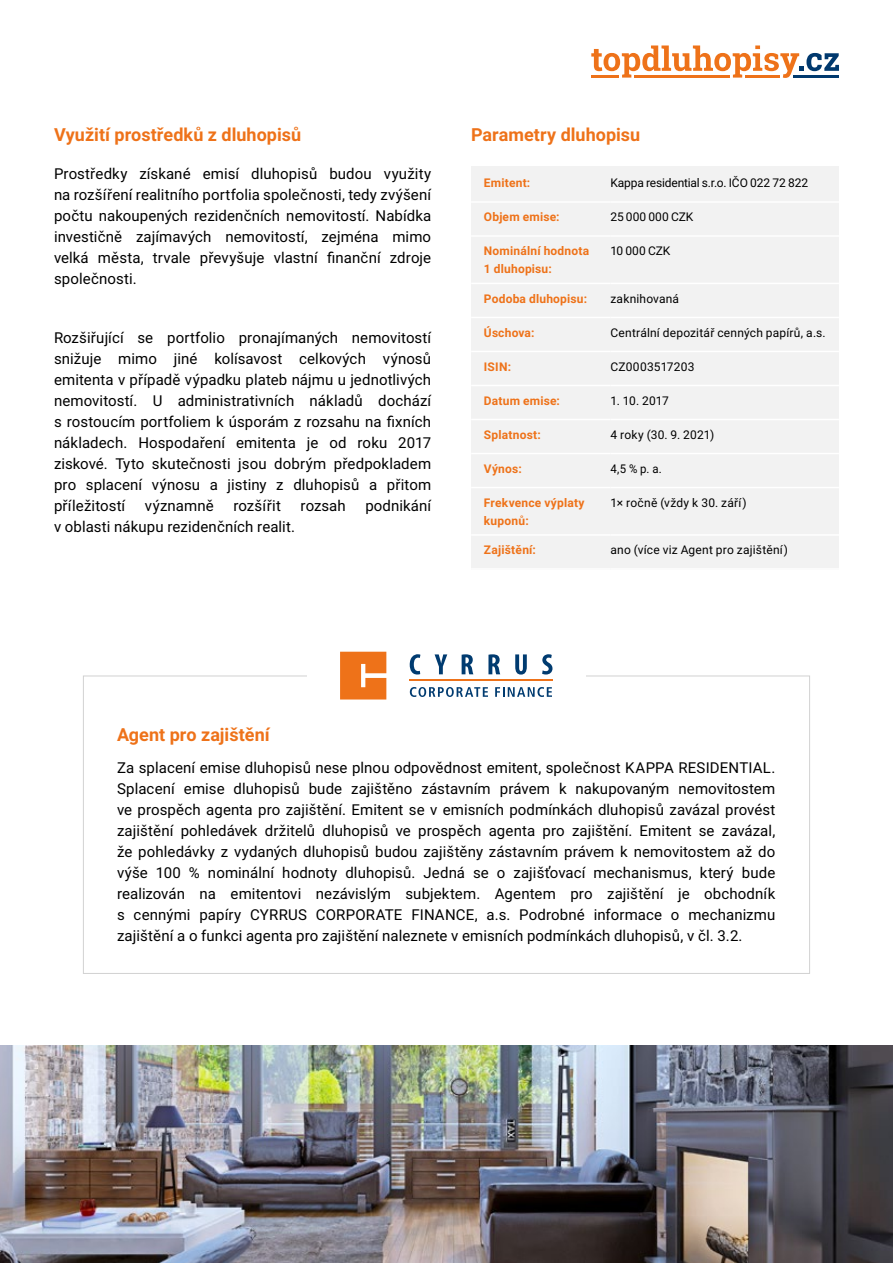
<style>
.page{position:relative;width:893px;height:1263px;background:#fff}
.page>*{position:absolute;margin:0;border:0;box-sizing:border-box;transform-origin:0 0}
.t1{font:700 18px "Roboto";color:#ee7219}
.t2{font:15px/21px "Roboto";letter-spacing:.005em;color:#000;text-align:justify}
.t3{font:12px "Roboto";letter-spacing:.01em;color:#000}
.t4{font:700 12px/18px "Roboto";letter-spacing:.015em;color:#ee7219}
.t5{font:12px "Roboto";letter-spacing:-.015em;color:#000}
.t6{font:12px "Roboto";letter-spacing:.01em;color:#000;scale:.95 1}
</style>
<div class="page">
<div style="left:471px;top:166px;width:368px;height:404px;background:#f2f2f2"></div>
<svg style="left:591px;top:45px;width:248px;height:33px"></svg>
<hr style="left:591px;top:75px;width:28px;height:3px;background:#ee7219">
<hr style="left:634px;top:75px;width:96px;height:3px;background:#ee7219">
<hr style="left:745px;top:75px;width:34px;height:3px;background:#ee7219">
<hr style="left:794px;top:75px;width:45px;height:3px;background:#00396e">
<svg style="left:340px;top:652px;width:46px;height:47px;background:#ef7f2e"></svg>
<svg style="left:410px;top:654px;width:10px;height:20px"></svg>
<svg style="left:435px;top:654px;width:12px;height:20px"></svg>
<svg style="left:462px;top:654px;width:11px;height:20px"></svg>
<svg style="left:488px;top:654px;width:12px;height:20px"></svg>
<svg style="left:515px;top:654px;width:12px;height:20px"></svg>
<svg style="left:542px;top:654px;width:10px;height:20px"></svg>
<svg style="left:410px;top:687px;width:78px;height:10px"></svg>
<svg style="left:495px;top:687px;width:57px;height:10px"></svg>
<hr style="left:409px;top:679px;width:144px;height:1px;background:#ee7219">
<hr style="left:471px;top:235px;width:139px;height:2px;background:#fff">
<hr style="left:610px;top:235px;width:229px;height:2px;background:#fff">
<hr style="left:471px;top:283px;width:139px;height:1px;background:#fff">
<hr style="left:610px;top:283px;width:229px;height:1px;background:#fff">
<hr style="left:471px;top:317px;width:139px;height:1px;background:#fff">
<hr style="left:610px;top:317px;width:229px;height:1px;background:#fff">
<hr style="left:471px;top:351px;width:139px;height:1px;background:#fff">
<hr style="left:610px;top:351px;width:229px;height:1px;background:#fff">
<hr style="left:471px;top:385px;width:139px;height:1px;background:#fff">
<hr style="left:610px;top:385px;width:229px;height:1px;background:#fff">
<hr style="left:471px;top:419px;width:139px;height:1px;background:#fff">
<hr style="left:610px;top:419px;width:229px;height:1px;background:#fff">
<hr style="left:471px;top:453px;width:139px;height:1px;background:#fff">
<hr style="left:610px;top:453px;width:229px;height:1px;background:#fff">
<hr style="left:471px;top:487px;width:139px;height:1px;background:#fff">
<hr style="left:610px;top:487px;width:229px;height:1px;background:#fff">
<hr style="left:471px;top:534px;width:139px;height:2px;background:#fff">
<hr style="left:610px;top:534px;width:229px;height:2px;background:#fff">
<hr style="left:471px;top:568px;width:139px;height:2px;background:#fff">
<hr style="left:610px;top:568px;width:229px;height:2px;background:#fff">
<hr style="left:471px;top:201px;width:139px;height:2px;background:#fff">
<hr style="left:610px;top:201px;width:229px;height:2px;background:#fff">
<img style="left:0;top:1045px;width:893px;height:218px">
<p class="t1" style="left:54px;top:122px;width:249px">Využití prostředků z dluhopisů</p>
<p class="t1" style="left:471px;top:122px;width:171px">Parametry dluhopisu</p>
<p class="t2" style="left:54px;top:162px;width:379px">Prostředky získané emisí dluhopisů budou využity na rozšíření realitního portfolia společnosti, tedy zvýšení počtu nakoupených rezidenčních nemovitostí. Nabídka investičně zajímavých nemovitostí, zejména mimo velká města, trvale převyšuje vlastní finanční zdroje společnosti.</p>
<p class="t2" style="left:54px;top:326px;width:379px">Rozšiřující se portfolio pronajímaných nemovitostí snižuje mimo jiné kolísavost celkových výnosů emitenta v případě výpadku plateb nájmu u jednotlivých nemovitostí. U administrativních nákladů dochází s rostoucím portfoliem k úsporám z rozsahu na fixních nákladech. Hospodaření emitenta je od roku 2017 ziskové. Tyto skutečnosti jsou dobrým předpokladem pro splacení výnosu a jistiny z dluhopisů a přitom příležitostí</p>
<p class="t2" style="left:145px;top:494px;width:71px">významně</p>
<p class="t2" style="left:234px;top:494px;width:49px">rozšířit</p>
<p class="t2" style="left:301px;top:494px;width:47px">rozsah</p>
<p class="t2" style="left:365px;top:494px;width:67px">podnikání</p>
<p class="t2" style="left:54px;top:515px;width:243px">v oblasti nákupu rezidenčních realit.</p>
<p class="t4" style="left:484px;top:173px;width:48px">Emitent:</p>
<p class="t5" style="left:610px;top:174px;width:199px">Kappa residential s.r.o. IČO 022 72 822</p>
<p class="t4" style="left:484px;top:207px;width:77px">Objem emise:</p>
<p class="t3" style="left:610px;top:209px;width:84px">25 000 000 CZK</p>
<p class="t4" style="left:484px;top:241px;width:107px">Nominální hodnota<br>1 dluhopisu:</p>
<p class="t3" style="left:610px;top:243px;width:61px">10 000 CZK</p>
<p class="t4" style="left:484px;top:289px;width:105px">Podoba dluhopisu:</p>
<p class="t3" style="left:610px;top:290px;width:70px">zaknihovaná</p>
<p class="t4" style="left:484px;top:323px;width:52px">Úschova:</p>
<p class="t3" style="left:610px;top:324px;width:217px">Centrální depozitář cenných papírů, a.s.</p>
<p class="t4" style="left:484px;top:357px;width:29px">ISIN:</p>
<p class="t3" style="left:610px;top:358px;width:85px">CZ0003517203</p>
<p class="t4" style="left:484px;top:391px;width:78px">Datum emise:</p>
<p class="t3" style="left:610px;top:392px;width:60px">1. 10. 2017</p>
<p class="t4" style="left:484px;top:425px;width:58px">Splatnost:</p>
<p class="t3" style="left:610px;top:426px;width:105px">4 roky (30. 9. 2021)</p>
<p class="t4" style="left:484px;top:459px;width:39px">Výnos:</p>
<p class="t6" style="left:610px;top:460px;width:56px">4,5 % p. a.</p>
<p class="t4" style="left:484px;top:493px;width:102px">Frekvence výplaty kuponů:</p>
<p class="t3" style="left:610px;top:494px;width:138px">1× ročně (vždy k 30. září)</p>
<p class="t4" style="left:484px;top:540px;width:53px">Zajištění:</p>
<p class="t3" style="left:610px;top:541px;width:179px">ano (více viz Agent pro zajištění)</p>
<p class="t1" style="left:117px;top:722px;width:154px">Agent pro zajištění</p>
<p class="t2" style="left:117px;top:756px;width:660px">Za splacení emise dluhopisů nese plnou odpovědnost emitent, společnost KAPPA RESIDENTIAL.<br>Splacení emise dluhopisů bude zajištěno zástavním právem k nakupovaným nemovitostem ve prospěch agenta pro zajištění. Emitent se v emisních podmínkách dluhopisů zavázal provést zajištění pohledávek držitelů dluhopisů ve prospěch agenta pro zajištění. Emitent se zavázal, že pohledávky z vydaných dluhopisů budou zajištěny zástavním právem k nemovitostem až do výše 100 % nominální hodnoty dluhopisů. Jedná se o zajišťovací mechanismus, který bude realizován na emitentovi nezávislým subjektem. Agentem pro zajištění je obchodník s cennými papíry CYRRUS CORPORATE FINANCE, a.s. Podrobné informace o mechanizmu zajištění a o funkci agenta pro zajištění naleznete v emisních podmínkách dluhopisů, v čl. 3.2.</p>
</div>
